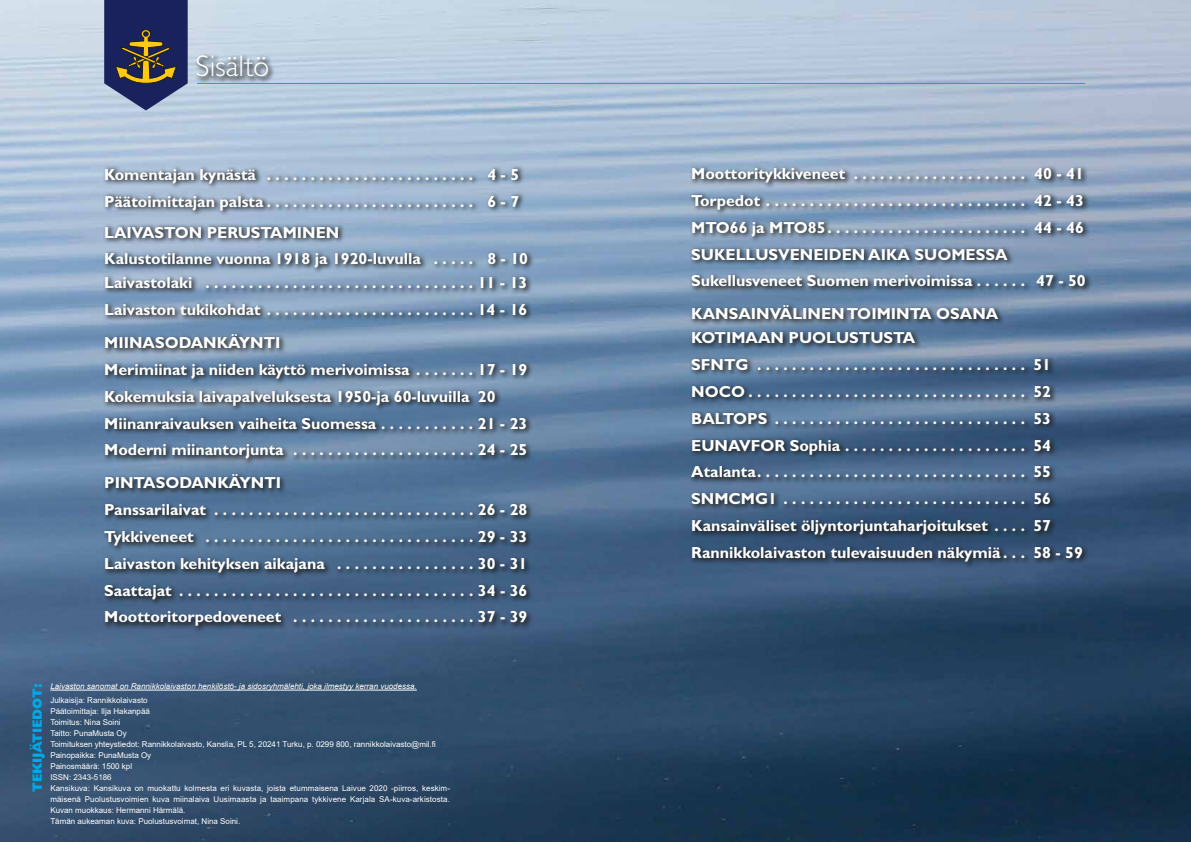
<style>
.page{position:relative;width:1191px;height:842px;background:#fff}
.page>*{position:absolute;margin:0;border:0;box-sizing:border-box;transform-origin:0 0}
.t1{font:300 30px "Gill Sans Std";color:#fff}
.t2{font:700 16px/26.8px "Gill Sans Std";color:#fff}
.t3{font:800 13.4px "Gill Sans Std";letter-spacing:-.01em;color:#00a8e7}
.t4{font:8px/11px "Arial";color:#fff}
.t5{font:italic 8px "Arial";color:#fff}
</style>
<div class="page">
<img style="left:0;top:0;width:1191px;height:842px">
<div style="left:194px;top:52px;width:81px;height:32px;background:#1d1d1b;opacity:.75"></div>
<hr style="left:197px;top:83px;width:888px;height:1px;background:#00a8e7">
<hr style="left:50px;top:690px;width:367px;height:1px;background:#fff">
<div style="left:102px;top:165px;width:433px;height:468px;background:#1d1d1b;opacity:.75"></div>
<svg style="left:104px;top:0;width:84px;height:110px"></svg>
<div style="left:688px;top:165px;width:404px;height:404px;background:#1d1d1b;opacity:.75"></div>
<h1 class="t1" style="left:196px;top:50px;width:75px">Sisältö</h1>
<p class="t2" style="left:104px;top:161px;width:362px">Komentajan kynästä . . . . . . . . . . . . . . . . . . . . . . .</p>
<p class="t2" style="left:487px;top:161px;width:33px">4 - 5</p>
<p class="t2" style="left:104px;top:188px;width:362px">Päätoimittajan palsta . . . . . . . . . . . . . . . . . . . . . . .</p>
<p class="t2" style="left:487px;top:188px;width:33px">6 - 7</p>
<p class="t2" style="left:104px;top:219px;width:362px">LAIVASTON PERUSTAMINEN<br>Kalustotilanne vuonna 1918 ja 1920-luvulla . . . .</p>
<p class="t2" style="left:104px;top:247px;width:425px;line-height:24px;text-align:right">8 - 10<br>Laivastolaki . . . . . . . . . . . . . . . . . . . . . . . . . . . . . . 11 - 13</p>
<p class="t2" style="left:104px;top:293px;width:425px;line-height:32.8px">Laivaston tukikohdat . . . . . . . . . . . . . . . . . . . . . . . 14 - 16<br>MIINASODANKÄYNTI</p>
<p class="t2" style="left:104px;top:356px;width:425px">Merimiinat ja niiden käyttö merivoimissa . . . . . . 17 - 19<br>Kokemuksia laivapalveluksesta 1950-ja 60-luvuilla 20<br>Miinanraivauksen vaiheita Suomessa . . . . . . . . . . 21 - 23<br>Moderni miinantorjunta . . . . . . . . . . . . . . . . . . . . 24 - 25</p>
<p class="t2" style="left:104px;top:469px;width:425px">PINTASODANKÄYNTI<br>Panssarilaivat . . . . . . . . . . . . . . . . . . . . . . . . . . . . . 26 - 28<br>Tykkiveneet . . . . . . . . . . . . . . . . . . . . . . . . . . . . . . 29 - 33<br>Laivaston kehityksen aikajana . . . . . . . . . . . . . . . 30 - 31<br>Saattajat . . . . . . . . . . . . . . . . . . . . . . . . . . . . . . . . . 34 - 36<br>Moottoritorpedoveneet . . . . . . . . . . . . . . . . . . . . 37 - 39</p>
<p class="t5" style="left:50px;top:681px;width:368px">Laivaston sanomat on Rannikkolaivaston henkilöstö- ja sidosryhmälehti, joka ilmestyy kerran vuodessa.</p>
<p class="t4" style="left:50px;top:695px;width:401px">Julkaisija: Rannikkolaivasto<br>Päätoimittaja: Ilja Hakanpää<br>Toimitus: Nina Soini<br>Taitto: PunaMusta Oy<br>Toimituksen yhteystiedot: Rannikkolaivasto, Kanslia, PL 5, 20241 Turku, p. 0299 800, rannikkolaivasto@mil.fi Painopaikka: PunaMusta Oy<br>Painosmäärä: 1500 kpl<br>ISSN: 2343-5186<br>Kansikuva: Kansikuva on muokattu kolmesta eri kuvasta, joista etummaisena Laivue 2020 -piirros, keskim&shy;mäisenä Puolustusvoimien kuva miinalaiva Uusimaasta ja taaimpana tykkivene Karjala SA-kuva-arkistosta.<br>Kuvan muokkaus: Hermanni Härmälä.<br>Tämän aukeaman kuva: Puolustusvoimat, Nina Soini.</p>
<p class="t3" style="left:30px;top:792px;width:110px;rotate:-90deg">TEKIJÄTIEDOT:</p>
<p class="t2" style="left:691px;top:160px;width:396px">Moottoritykkiveneet . . . . . . . . . . . . . . . . . . . 40 - 41<br>Torpedot . . . . . . . . . . . . . . . . . . . . . . . . . . . . . 42 - 43<br>MTO66 ja MTO85 . . . . . . . . . . . . . . . . . . . . . . 44 - 46<br>SUKELLUSVENEIDEN AIKA SUOMESSA Sukellusveneet Suomen merivoimissa . . . . . 47 - 50</p>
<p class="t2" style="left:691px;top:302px;width:309px;line-height:24px">KANSAINVÄLINEN TOIMINTA OSANA<br>KOTIMAAN PUOLUSTUSTA</p>
<p class="t2" style="left:691px;top:351px;width:393px">SFNTG . . . . . . . . . . . . . . . . . . . . . . . . . . . . . . . 51<br>NOCO . . . . . . . . . . . . . . . . . . . . . . . . . . . . . . . . 52<br>BALTOPS . . . . . . . . . . . . . . . . . . . . . . . . . . . . . 53<br>EUNAVFOR Sophia . . . . . . . . . . . . . . . . . . . . . 54<br>Atalanta . . . . . . . . . . . . . . . . . . . . . . . . . . . . . . . 55<br>SNMCMG1 . . . . . . . . . . . . . . . . . . . . . . . . . . . . 56<br>Kansainväliset öljyntorjuntaharjoitukset . . . . 57<br>Rannikkolaivaston tulevaisuuden näkymiä . . . 58 - 59</p>
</div>
